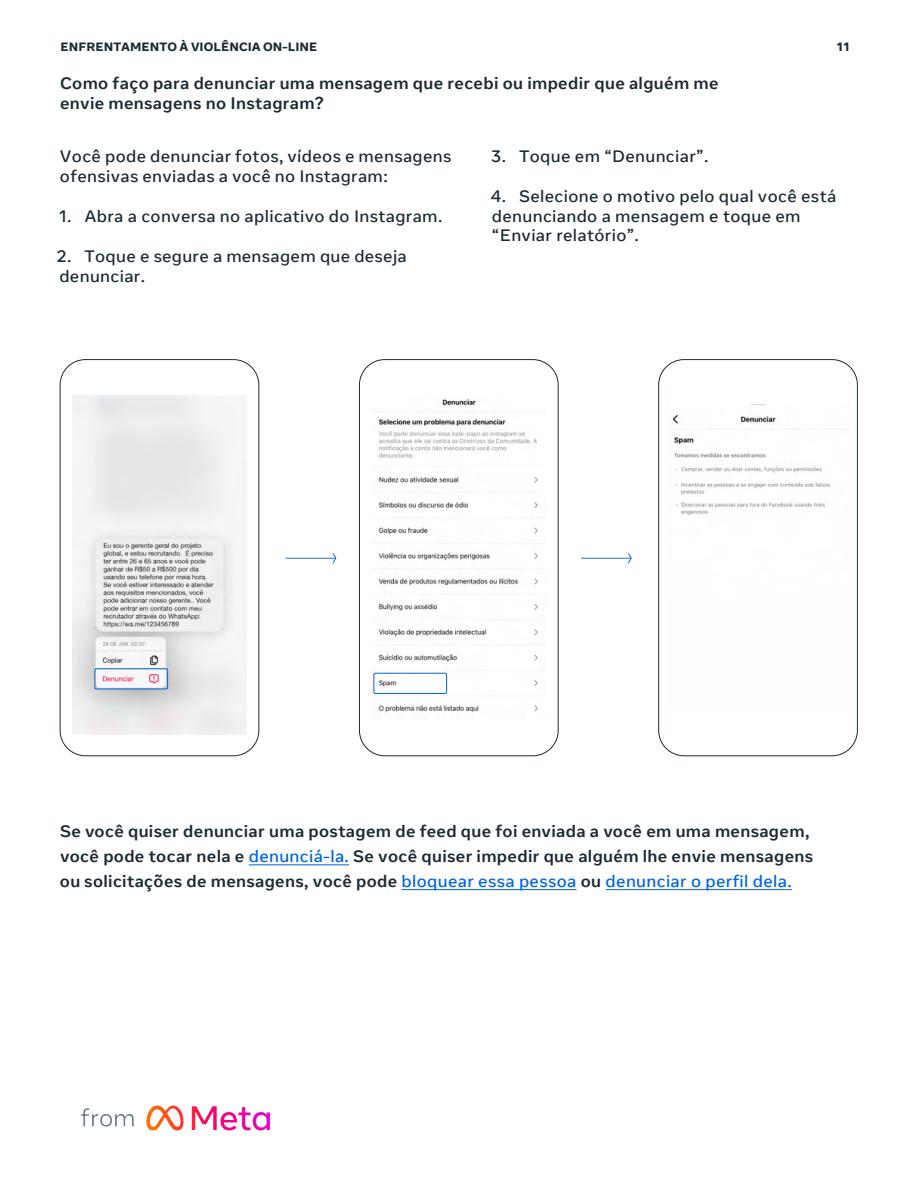
<style>
.page{position:relative;width:918px;height:1188px;background:#fff}
.page>*{position:absolute;margin:0;border:0;box-sizing:border-box;transform-origin:0 0}
.t1{font:700 16.5px/24.8px "Optimistic Text App";letter-spacing:.02em;color:#1c2b33}
.t2{font:500 16.5px/19.8px "Optimistic Text App";letter-spacing:.02em;color:#1c2b33}
.t3{font:800 12px "Optimistic Text";color:#1c2b33}
.s1{font-weight:500;color:#0064e0}
</style>
<div class="page">
<hr style="left:606px;top:889px;width:186px;height:1px;background:#0064e0">
<hr style="left:402px;top:889px;width:175px;height:1px;background:#0064e0">
<hr style="left:249px;top:864px;width:100px;height:1px;background:#0064e0">
<svg style="left:285px;top:553px;width:51px;height:10px"></svg>
<svg style="left:581px;top:553px;width:51px;height:10px"></svg>
<div style="left:659px;top:359px;width:199px;height:397px;border:1px solid #1c2b33;border-radius:25px"></div>
<img style="left:672px;top:405px;width:177px;height:110px">
<div style="left:60px;top:359px;width:199px;height:397px;border:1px solid #1c2b33;border-radius:25px"></div>
<img style="left:73px;top:396px;width:173px;height:338px">
<div style="left:359px;top:359px;width:199px;height:397px;border:1px solid #1c2b33;border-radius:25px"></div>
<img style="left:374px;top:398px;width:164px;height:315px">
<div style="left:94px;top:668px;width:74px;height:21px;border:1px solid #0064e0;border-radius:2px"></div>
<div style="left:373px;top:673px;width:74px;height:21px;border:1px solid #0064e0;border-radius:2px"></div>
<img style="left:81px;top:1105px;width:189px;height:26px">
<p class="t3" style="left:61px;top:39px;width:258px">ENFRENTAMENTO À VIOLÊNCIA ON-LINE</p>
<p class="t3" style="left:837px;top:39px;width:15px">11</p>
<p class="t1" style="left:60px;top:74px;width:660px;line-height:19.8px">Como faço para denunciar uma mensagem que recebi ou impedir que alguém me envie mensagens no Instagram?</p>
<p class="t2" style="left:60px;top:147px;width:393px">Você pode denunciar fotos, vídeos e mensagens ofensivas enviadas a você no Instagram:</p>
<p class="t2" style="left:59px;top:207px;width:385px">1. Abra a conversa no aplicativo do Instagram.</p>
<p class="t2" style="left:57px;top:246px;width:352px">2. Toque e segure a mensagem que deseja denunciar.</p>
<p class="t2" style="left:491px;top:147px;width:219px">3. Toque em “Denunciar”.</p>
<p class="t2" style="left:490px;top:187px;width:347px">4. Selecione o motivo pelo qual você está denunciando a mensagem e toque em “Enviar relatório”.</p>
<p class="t1" style="left:60px;top:819px;width:755px">Se você quiser denunciar uma postagem de feed que foi enviada a você em uma mensagem, você pode tocar nela e <span class="s1">denunciá-la.</span> Se você quiser impedir que alguém lhe envie mensagens ou solicitações de mensagens, você pode <span class="s1">bloquear essa pessoa</span> ou <span class="s1">denunciar o perfil dela.</span></p>
</div>
